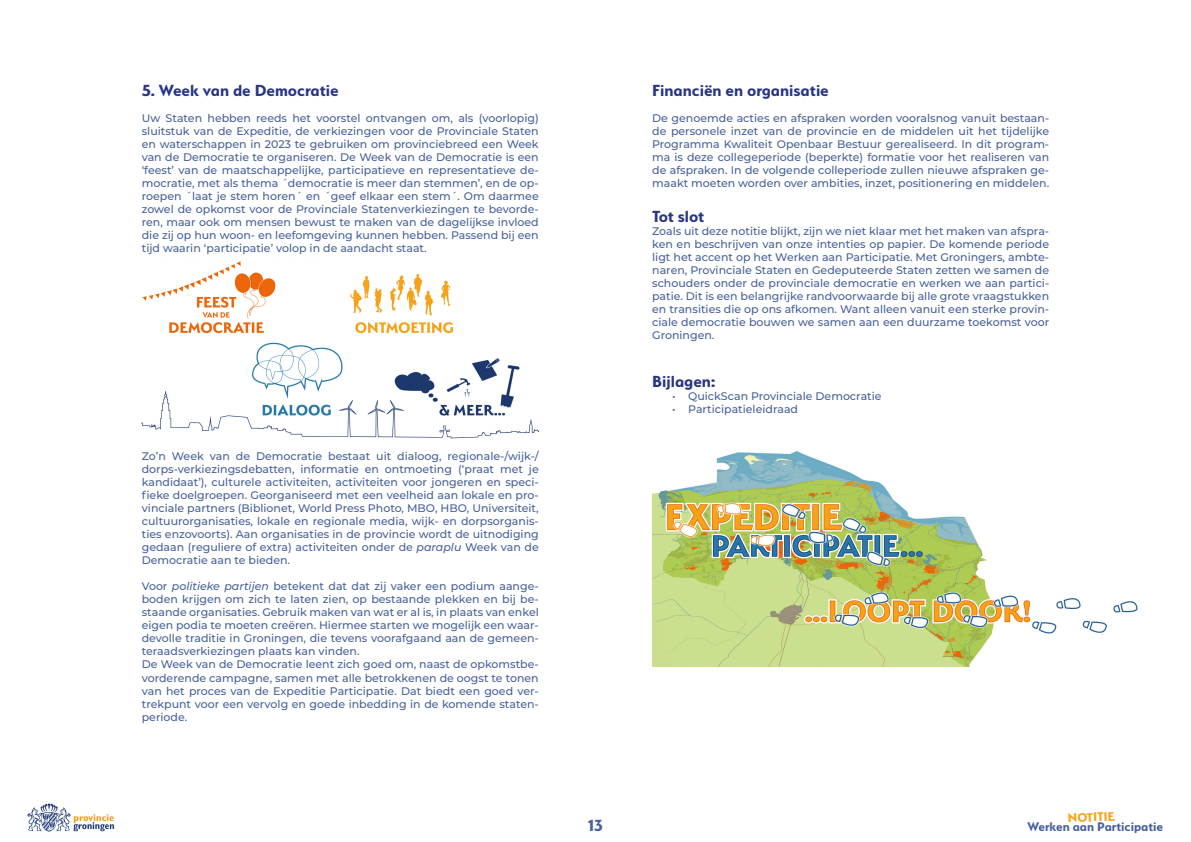
<style>
.page{position:relative;width:1191px;height:842px;background:#fff}
.page>*{position:absolute;margin:0;border:0;box-sizing:border-box;transform-origin:0 0}
.t1{font:700 18px "Serenity";color:#283583}
.t2{font:700 18px "Serenity";color:#486199}
.t3{font:700 14px "Serenity";color:#486199}
.t4{font:700 14px "Serenity";color:#f6a318}
.t5{font:500 11px/13px "Montserrat";color:#486199;text-align:justify}
.s1{font-style:italic}
</style>
<div class="page">
<img style="left:27px;top:803px;width:88px;height:29px">
<img style="left:142px;top:261px;width:397px;height:178px">
<img style="left:652px;top:451px;width:486px;height:216px">
<h1 class="t1" style="left:142px;top:81px;width:198px">5. Week van de Democratie</h1>
<p class="t5" style="left:142px;top:112px;width:398px">Uw Staten hebben reeds het voorstel ontvangen om, als (voorlopig) sluitstuk van de Expeditie, de verkiezingen voor de Provinciale Staten en waterschappen in 2023 te gebruiken om provinciebreed een Week van de Democratie te organiseren. De Week van de Democratie is een ‘feest’ van de maatschappelijke, participatieve en representatieve de&shy;mocratie, met als thema ´democratie is meer dan stemmen’, en de op&shy;roepen ´laat je stem horen´ en ´geef elkaar een stem´. Om daarmee zowel de opkomst voor de Provinciale Statenverkiezingen te bevorde&shy;ren, maar ook om mensen bewust te maken van de dagelijkse invloed die zij op hun woon- en leefomgeving kunnen hebben. Passend bij een tijd waarin ‘participatie’ volop in de aandacht staat.</p>
<p class="t5" style="left:142px;top:450px;width:398px">Zo’n Week van de Democratie bestaat uit dialoog, regionale-/wijk-/ dorps-verkiezingsdebatten, informatie en ontmoeting (‘praat met je kandidaat’), culturele activiteiten, activiteiten voor jongeren en speci&shy;fieke doelgroepen. Georganiseerd met een veelheid aan lokale en pro&shy;vinciale partners (Biblionet, World Press Photo, MBO, HBO, Universiteit, cultuurorganisaties, lokale en regionale media, wijk- en dorpsorganis&shy;ties enzovoorts). Aan organisaties in de provincie wordt de uitnodiging gedaan (reguliere of extra) activiteiten onder de <span class="s1">paraplu</span> Week van de Democratie aan te bieden.</p>
<p class="t5" style="left:142px;top:580px;width:398px;text-align:left">Voor <span class="s1">politieke partijen</span> betekent dat dat zij vaker een podium aange&shy;boden krijgen om zich te laten zien, op bestaande plekken en bij be&shy;staande organisaties. Gebruik maken van wat er al is, in plaats van enkel eigen podia te moeten creëren. Hiermee starten we mogelijk een waar&shy;devolle traditie in Groningen, die tevens voorafgaand aan de gemeen&shy;teraadsverkiezingen plaats kan vinden.<br>De Week van de Democratie leent zich goed om, naast de opkomstbe&shy;vorderende campagne, samen met alle betrokkenen de oogst te tonen van het proces van de Expeditie Participatie. Dat biedt een goed ver&shy;trekpunt voor een vervolg en goede inbedding in de komende staten&shy;periode.</p>
<h1 class="t2" style="left:588px;top:815px;width:16px">13</h1>
<h1 class="t1" style="left:652px;top:81px;width:178px">Financiën en organisatie</h1>
<p class="t5" style="left:652px;top:112px;width:398px">De genoemde acties en afspraken worden vooralsnog vanuit bestaan&shy;de personele inzet van de provincie en de middelen uit het tijdelijke Programma Kwaliteit Openbaar Bestuur gerealiseerd. In dit program&shy;ma is deze collegeperiode (beperkte) formatie voor het realiseren van de afspraken. In de volgende colleperiode zullen nieuwe afspraken ge&shy;maakt moeten worden over ambities, inzet, positionering en middelen.</p>
<h1 class="t1" style="left:652px;top:206px;width:54px">Tot slot</h1>
<p class="t5" style="left:652px;top:224px;width:398px">Zoals uit deze notitie blijkt, zijn we niet klaar met het maken van afspra&shy;ken en beschrijven van onze intenties op papier. De komende periode ligt het accent op het Werken aan Participatie. Met Groningers, ambte&shy;naren, Provinciale Staten en Gedeputeerde Staten zetten we samen de schouders onder de provinciale democratie en werken we aan partici&shy;patie. Dit is een belangrijke randvoorwaarde bij alle grote vraagstukken en transities die op ons afkomen. Want alleen vanuit een sterke provin&shy;ciale democratie bouwen we samen aan een duurzame toekomst voor Groningen.</p>
<h1 class="t1" style="left:652px;top:371px;width:64px">Bijlagen:</h1>
<p class="t5" style="left:672px;top:389px;width:211px">• QuickScan Provinciale Democratie</p>
<p class="t5" style="left:672px;top:402px;width:128px">• Participatieleidraad</p>
<p class="t4" style="left:1067px;top:810px;width:49px;rotate:-2deg">NOTITIE</p>
<p class="t3" style="left:1027px;top:819px;width:137px">Werken aan Participatie</p>
</div>
